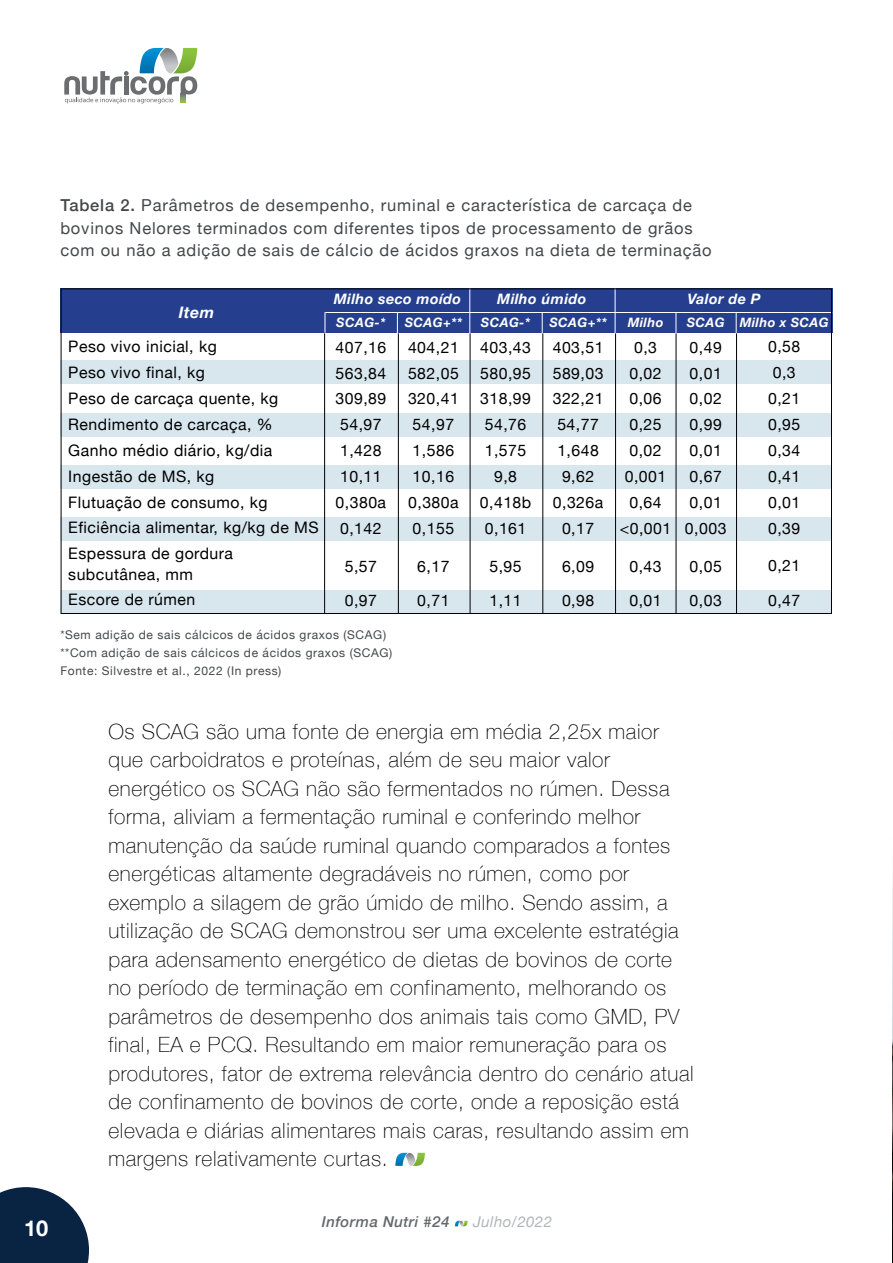
<style>
.page{position:relative;width:893px;height:1263px;background:#fff}
.page>*{position:absolute;margin:0;border:0;box-sizing:border-box;transform-origin:0 0}
.t1{font:700 21.75px "Helvetica Neue";color:#fff}
.t2{font:100 21px/28.5px "Helvetica Neue";letter-spacing:.03em;color:#000001}
.t3{font:16.5px/22.5px "Helvetica Neue";letter-spacing:.05em;color:#444749}
.t4{font:15.9px/26px "Helvetica Neue";letter-spacing:.03em;color:#000001}
.t5{font:italic 700 15.9px "Helvetica Neue";color:#fff}
.t6{font:italic 500 15px "Helvetica Neue";letter-spacing:.03em;color:#646a6c}
.t7{font:italic 15px "Helvetica Neue";letter-spacing:.03em;color:#b0b5b7}
.t8{font:italic 700 14.4px "Helvetica Neue";letter-spacing:.03em;color:#fff}
.t9{font:italic 700 12.9px "Helvetica Neue";letter-spacing:.03em;color:#fff}
.t10{font:12px/18px "Helvetica Neue";letter-spacing:.05em;color:#444749}
.s1{font-weight:500}
</style>
<div class="page">
<svg style="left:0;top:1187px;width:89px;height:76px"></svg>
<svg style="left:64px;top:48px;width:133px;height:56px"></svg>
<svg style="left:455px;top:1221px;width:13px;height:5px"></svg>
<div style="left:60px;top:360px;width:771px;height:24px;background:#d8e7ee"></div>
<div style="left:60px;top:413px;width:771px;height:23px;background:#d8e7ee"></div>
<div style="left:60px;top:465px;width:771px;height:24px;background:#d8e7ee"></div>
<div style="left:60px;top:517px;width:771px;height:24px;background:#d8e7ee"></div>
<div style="left:60px;top:590px;width:771px;height:24px;background:#d8e7ee"></div>
<div style="left:60px;top:288px;width:773px;height:45px;background:#253f8e"></div>
<svg style="left:325px;top:313px;width:1px;height:20px"></svg>
<svg style="left:397px;top:313px;width:1px;height:20px"></svg>
<hr style="left:469px;top:288px;width:1px;height:45px;background:#fff">
<svg style="left:542px;top:313px;width:1px;height:20px"></svg>
<hr style="left:325px;top:312px;width:507px;height:1px;background:#fff">
<hr style="left:615px;top:288px;width:1px;height:45px;background:#fff">
<svg style="left:676px;top:313px;width:1px;height:20px"></svg>
<svg style="left:736px;top:313px;width:1px;height:20px"></svg>
<hr style="left:324px;top:333px;width:1px;height:281px;background:#000001">
<hr style="left:398px;top:333px;width:1px;height:281px;background:#000001">
<hr style="left:470px;top:333px;width:1px;height:281px;background:#000001">
<hr style="left:542px;top:333px;width:1px;height:281px;background:#000001">
<hr style="left:615px;top:333px;width:1px;height:281px;background:#000001">
<hr style="left:676px;top:333px;width:1px;height:281px;background:#000001">
<hr style="left:736px;top:333px;width:1px;height:281px;background:#000001">
<svg style="left:395px;top:1153px;width:30px;height:13px"></svg>
<img style="left:892px;top:729px;width:1px;height:534px">
<p class="t3" style="left:60px;top:195px;width:653px"><span class="s1">Tabela 2.</span> Parâmetros de desempenho, ruminal e característica de carcaça de bovinos Nelores terminados com diferentes tipos de processamento de grãos com ou não a adição de sais de cálcio de ácidos graxos na dieta de terminação</p>
<p class="t5" style="left:179px;top:299px;width:37px">Item</p>
<p class="t4" style="left:68px;top:334px;width:252px">Peso vivo inicial, kg<br>Peso vivo final, kg<br>Peso de carcaça quente, kg<br>Rendimento de carcaça, %<br>Ganho médio diário, kg/dia<br>Ingestão de MS, kg<br>Flutuação de consumo, kg<br>Eficiência alimentar, kg/kg de MS<br>Espessura de gordura</p>
<p class="t4" style="left:68px;top:562px;width:128px">subcutânea, mm<br>Escore de rúmen</p>
<p class="t8" style="left:334px;top:288px;width:129px">Milho seco moído</p>
<p class="t8" style="left:497px;top:288px;width:91px">Milho úmido</p>
<p class="t8" style="left:687px;top:288px;width:74px">Valor de P</p>
<p class="t9" style="left:336px;top:312px;width:51px">SCAG-*</p>
<p class="t4" style="left:335px;top:335px;width:52px">407,16<br>563,84<br>309,89<br>54,97<br>1,428<br>10,11<br>0,380a<br>0,142</p>
<p class="t4" style="left:345px;top:549px;width:34px;line-height:34.5px">5,57<br>0,97</p>
<p class="t9" style="left:405px;top:312px;width:59px">SCAG+**</p>
<p class="t4" style="left:408px;top:335px;width:52px">404,21<br>582,05<br>320,41<br>54,97<br>1,586<br>10,16<br>0,380a<br>0,155</p>
<p class="t4" style="left:417px;top:549px;width:34px;line-height:34.5px">6,17<br>0,71</p>
<p class="t9" style="left:481px;top:312px;width:51px">SCAG-*</p>
<p class="t4" style="left:480px;top:335px;width:53px;text-align:center">403,43<br>580,95<br>318,99<br>54,76<br>1,575<br>9,8<br>0,418b<br>0,161</p>
<p class="t4" style="left:489px;top:549px;width:34px;line-height:34.5px">5,95<br>1,11</p>
<p class="t9" style="left:549px;top:312px;width:59px">SCAG+**</p>
<p class="t4" style="left:553px;top:335px;width:52px;text-align:center">403,51<br>589,03<br>322,21<br>54,77<br>1,648<br>9,62<br>0,326a<br>0,17</p>
<p class="t4" style="left:562px;top:549px;width:34px;line-height:34.5px">6,09<br>0,98</p>
<p class="t9" style="left:628px;top:312px;width:37px">Milho</p>
<p class="t4" style="left:620px;top:335px;width:53px;text-align:center">0,3<br>0,02<br>0,06<br>0,25<br>0,02<br>0,001<br>0,64 &lt;0,001</p>
<p class="t4" style="left:629px;top:549px;width:34px;line-height:34.5px">0,43<br>0,01</p>
<p class="t9" style="left:687px;top:312px;width:39px">SCAG</p>
<p class="t4" style="left:685px;top:335px;width:43px">0,49<br>0,01<br>0,02<br>0,99<br>0,01<br>0,67<br>0,01<br>0,003</p>
<p class="t4" style="left:690px;top:549px;width:34px;line-height:34.5px">0,05<br>0,03</p>
<p class="t9" style="left:740px;top:312px;width:90px">Milho x SCAG</p>
<p class="t4" style="left:768px;top:335px;width:34px">0,58<br>0,3<br>0,21<br>0,95<br>0,34<br>0,41<br>0,01<br>0,39</p>
<p class="t4" style="left:768px;top:549px;width:34px;line-height:34.5px">0,21<br>0,47</p>
<p class="t10" style="left:60px;top:626px;width:333px">*Sem adição de sais cálcicos de ácidos graxos (SCAG) **Com adição de sais cálcicos de ácidos graxos (SCAG)<br>Fonte: Silvestre et al., 2022 (In press)</p>
<p class="t2" style="left:108px;top:716px;width:587px">Os SCAG são uma fonte de energia em média 2,25x maior que carboidratos e proteínas, além de seu maior valor energético os SCAG não são fermentados no rúmen. Dessa forma, aliviam a fermentação ruminal e conferindo melhor manutenção da saúde ruminal quando comparados a fontes energéticas altamente degradáveis no rúmen, como por exemplo a silagem de grão úmido de milho. Sendo assim, a utilização de SCAG demonstrou ser uma excelente estratégia para adensamento energético de dietas de bovinos de corte no período de terminação em confinamento, melhorando os parâmetros de desempenho dos animais tais como GMD, PV final, EA e PCQ. Resultando em maior remuneração para os produtores, fator de extrema relevância dentro do cenário atual de confinamento de bovinos de corte, onde a reposição está elevada e diárias alimentares mais caras, resultando assim em margens relativamente curtas.</p>
<p class="t1" style="left:24px;top:1211px;width:26px">10</p>
<p class="t6" style="left:322px;top:1208px;width:129px">Informa Nutri #24</p>
<p class="t7" style="left:473px;top:1210px;width:80px">Julho/2022</p>
</div>
